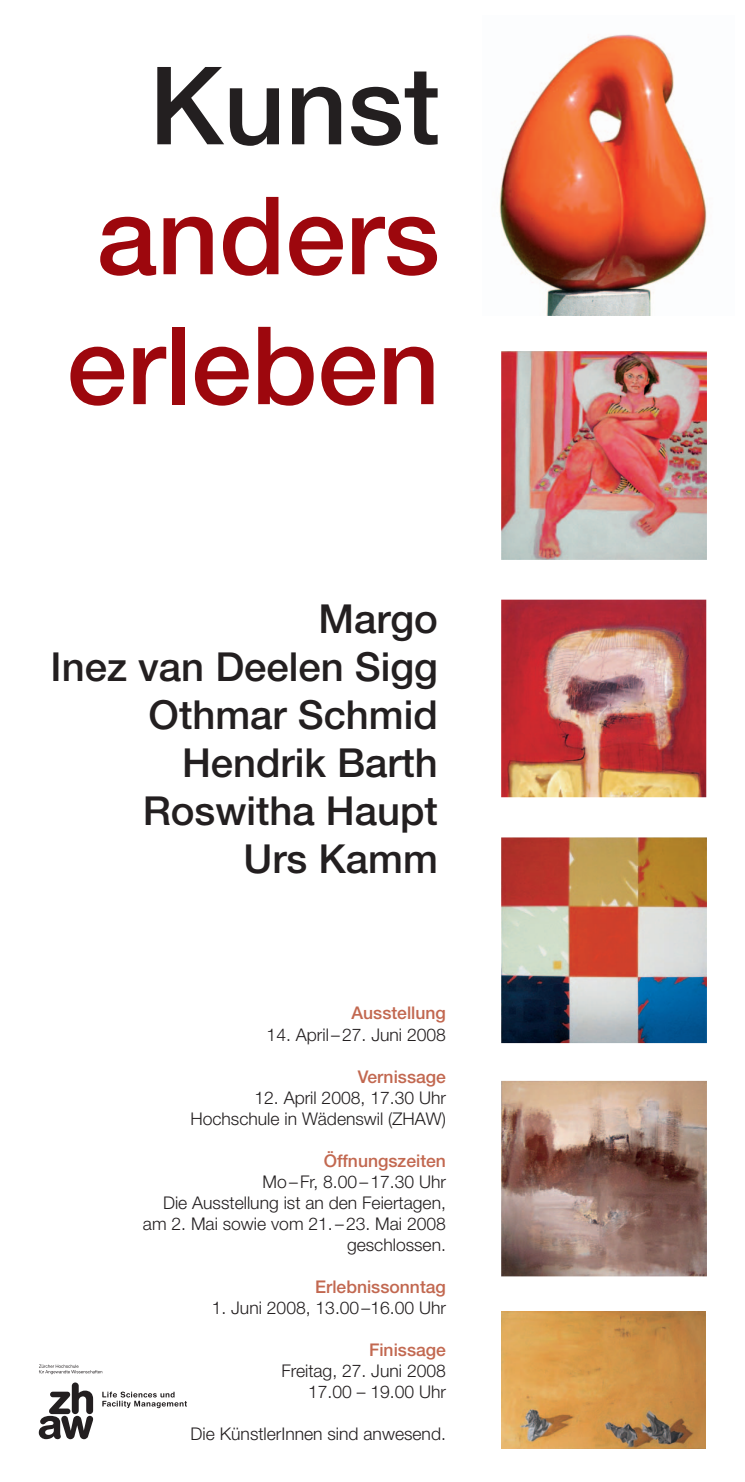
<style>
.page{position:relative;width:745px;height:1482px;background:#fff}
.page>*{position:absolute;margin:0;border:0;box-sizing:border-box;transform-origin:0 0}
.t1{font:500 108.25px/129.9px "Helvetica Neue";color:#9d070d}
.t2{font:500 108.25px "Helvetica Neue";color:#231f20}
.t3{font:500 40px/48px "Helvetica Neue";color:#231f20;text-align:right}
.t4{font:300 17.5px/21px "Helvetica Neue";color:#231f20;text-align:right}
.t5{font:500 17.5px "Helvetica Neue";color:#c26850}
</style>
<div class="page">
<svg style="left:39px;top:1364px;width:148px;height:74px"></svg>
<img style="left:501px;top:837px;width:205px;height:205px">
<img style="left:501px;top:599px;width:204px;height:198px">
<img style="left:501px;top:1080px;width:205px;height:196px">
<img style="left:501px;top:1311px;width:204px;height:136px">
<img style="left:501px;top:351px;width:205px;height:209px">
<img style="left:499px;top:34px;width:208px;height:281px">
<h1 class="t2" style="left:149px;top:41px;width:292px">Kunst</h1>
<h1 class="t1" style="left:67px;top:170px;width:374px">anders erleben</h1>
<h2 class="t3" style="left:51px;top:594px;width:388px">Margo<br>Inez van Deelen Sigg<br>Othmar Schmid<br>Hendrik Barth<br>Roswitha Haupt<br>Urs Kamm</h2>
<p class="t5" style="left:351px;top:1002px;width:96px">Ausstellung</p>
<p class="t4" style="left:266px;top:1023px;width:181px">14. April – 27. Juni 2008</p>
<p class="t5" style="left:357px;top:1065px;width:90px">Vernissage</p>
<p class="t4" style="left:190px;top:1086px;width:257px">12. April 2008, 17.30 Uhr<br>Hochschule in Wädenswil (ZHAW)</p>
<p class="t5" style="left:324px;top:1149px;width:123px">Öffnungszeiten</p>
<p class="t4" style="left:143px;top:1170px;width:304px">Mo – Fr, 8.00 – 17.30 Uhr<br>Die Ausstellung ist an den Feiertagen, am 2. Mai sowie vom 21. – 23. Mai 2008 geschlossen.</p>
<p class="t5" style="left:315px;top:1275px;width:132px">Erlebnissonntag</p>
<p class="t4" style="left:211px;top:1296px;width:236px">1. Juni 2008, 13.00 –16.00 Uhr</p>
<p class="t5" style="left:369px;top:1338px;width:78px">Finissage</p>
<p class="t4" style="left:281px;top:1359px;width:166px">Freitag, 27. Juni 2008<br>17.00 – 19.00 Uhr</p>
<p class="t4" style="left:190px;top:1422px;width:257px">Die KünstlerInnen sind anwesend.</p>
</div>
